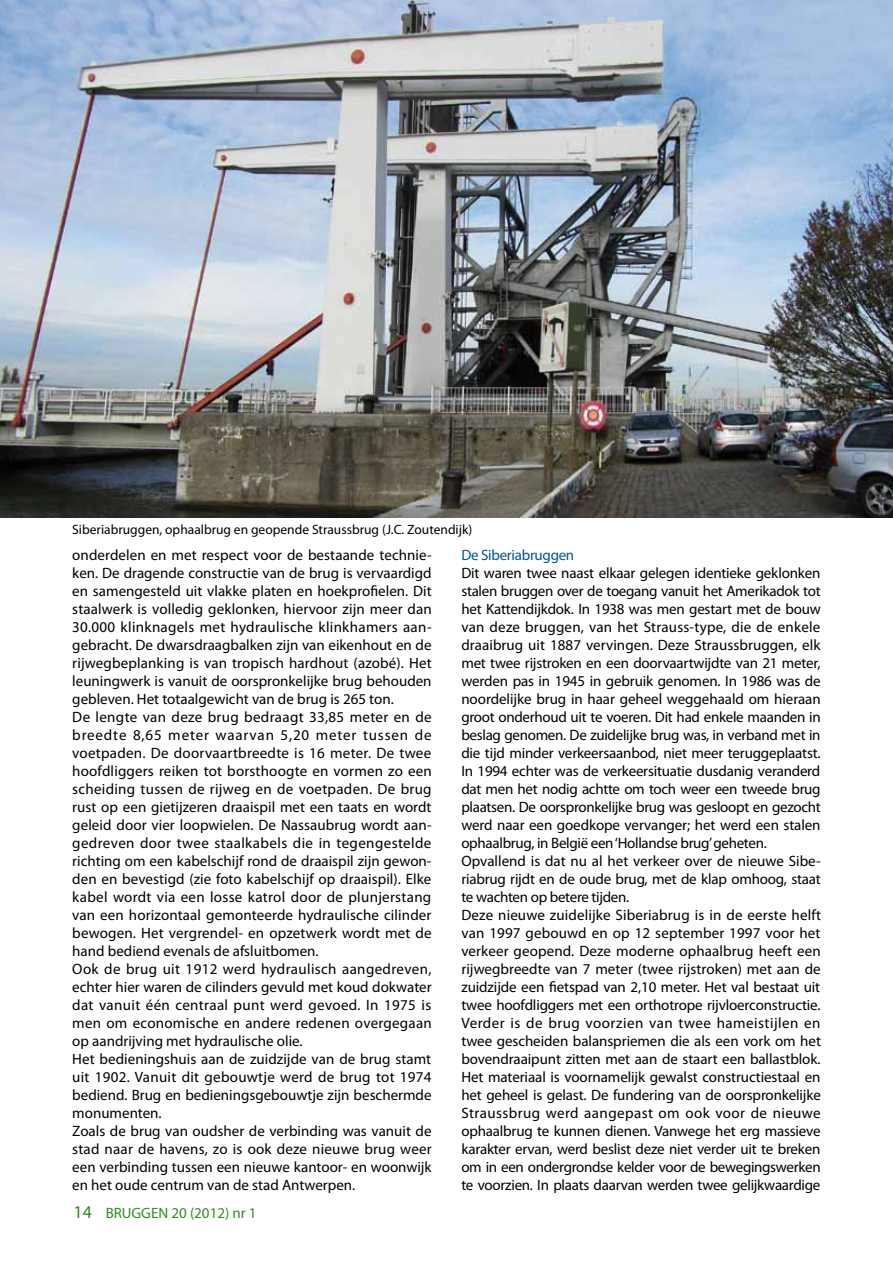
<style>
.page{position:relative;width:893px;height:1263px;background:#fff}
.page>*{position:absolute;margin:0;border:0;box-sizing:border-box;transform-origin:0 0}
.t1{font:15px/18px "Myriad Pro";color:#000}
.t2{font:15px "Myriad Pro";color:#338c26}
.t3{font:15px "Myriad Pro";letter-spacing:-.02em;color:#005697}
.t4{font:13.5px "Myriad Pro";color:#000}
.s1{font-size:18px}
</style>
<div class="page">
<img style="left:0;top:0;width:893px;height:517px">
<p class="t4" style="left:72px;top:521px;width:401px">Siberiabruggen, ophaalbrug en geopende Straussbrug (J.C. Zoutendijk)</p>
<p class="t1" style="left:72px;top:546px;width:361px">onderdelen en met respect voor de bestaande technie&shy;ken. De dragende constructie van de brug is vervaardigd en samengesteld uit vlakke platen en hoekprofielen. Dit staalwerk is volledig geklonken, hiervoor zijn meer dan 30.000 klinknagels met hydraulische klinkhamers aan&shy;gebracht. De dwarsdraagbalken zijn van eikenhout en de rijwegbeplanking is van tropisch hardhout (azobé). Het leuningwerk is vanuit de oorspronkelijke brug behouden gebleven. Het totaalgewicht van de brug is 265 ton.<br>De lengte van deze brug bedraagt 33,85 meter en de breedte 8,65 meter waarvan 5,20 meter tussen de voetpaden. De doorvaartbreedte is 16 meter. De twee hoofdliggers reiken tot borsthoogte en vormen zo een scheiding tussen de rijweg en de voetpaden. De brug rust op een gietijzeren draaispil met een taats en wordt geleid door vier loopwielen. De Nassaubrug wordt aan&shy;gedreven door twee staalkabels die in tegengestelde richting om een kabelschijf rond de draaispil zijn gewon&shy;den en bevestigd (zie foto kabelschijf op draaispil). Elke kabel wordt via een losse katrol door de plunjerstang van een horizontaal gemonteerde hydraulische cilinder bewogen. Het vergrendel- en opzetwerk wordt met de hand bediend evenals de afsluitbomen.<br>Ook de brug uit 1912 werd hydraulisch aangedreven, echter hier waren de cilinders gevuld met koud dokwater dat vanuit één centraal punt werd gevoed. In 1975 is men om economische en andere redenen overgegaan op aandrijving met hydraulische olie.<br>Het bedieningshuis aan de zuidzijde van de brug stamt uit 1902. Vanuit dit gebouwtje werd de brug tot 1974 bediend. Brug en bedieningsgebouwtje zijn beschermde monumenten.<br>Zoals de brug van oudsher de verbinding was vanuit de stad naar de havens, zo is ook deze nieuwe brug weer een verbinding tussen een nieuwe kantoor- en woonwijk en het oude centrum van de stad Antwerpen.</p>
<p class="t3" style="left:461px;top:545px;width:114px">De Siberiabruggen</p>
<p class="t1" style="left:461px;top:564px;width:361px">Dit waren twee naast elkaar gelegen identieke geklonken stalen bruggen over de toegang vanuit het Amerikadok tot het Kattendijkdok. In 1938 was men gestart met de bouw van deze bruggen, van het Strauss-type, die de enkele draaibrug uit 1887 vervingen. Deze Straussbruggen, elk met twee rijstroken en een doorvaartwijdte van 21 meter, werden pas in 1945 in gebruik genomen. In 1986 was de noordelijke brug in haar geheel weggehaald om hieraan groot onderhoud uit te voeren. Dit had enkele maanden in beslag genomen. De zuidelijke brug was, in verband met in die tijd minder verkeersaanbod, niet meer teruggeplaatst.<br>In 1994 echter was de verkeersituatie dusdanig veranderd dat men het nodig achtte om toch weer een tweede brug plaatsen. De oorspronkelijke brug was gesloopt en gezocht werd naar een goedkope vervanger; het werd een stalen ophaalbrug, in België een ‘Hollandse brug’ geheten.<br>Opvallend is dat nu al het verkeer over de nieuwe Sibe&shy;riabrug rijdt en de oude brug, met de klap omhoog, staat te wachten op betere tijden.<br>Deze nieuwe zuidelijke Siberiabrug is in de eerste helft van 1997 gebouwd en op 12 september 1997 voor het verkeer geopend. Deze moderne ophaalbrug heeft een rijwegbreedte van 7 meter (twee rijstroken) met aan de zuidzijde een fietspad van 2,10 meter. Het val bestaat uit twee hoofdliggers met een orthotrope rijvloerconstructie.<br>Verder is de brug voorzien van twee hameistijlen en twee gescheiden balanspriemen die als een vork om het bovendraaipunt zitten met aan de staart een ballastblok.<br>Het materiaal is voornamelijk gewalst constructiestaal en het geheel is gelast. De fundering van de oorspronkelijke Straussbrug werd aangepast om ook voor de nieuwe ophaalbrug te kunnen dienen. Vanwege het erg massieve karakter ervan, werd beslist deze niet verder uit te breken om in een ondergrondse kelder voor de bewegingswerken te voorzien. In plaats daarvan werden twee gelijkwaardige</p>
<p class="t2" style="left:74px;top:1204px;width:185px"><span class="s1">14</span> BRUGGEN 20 (2012) nr 1</p>
</div>
